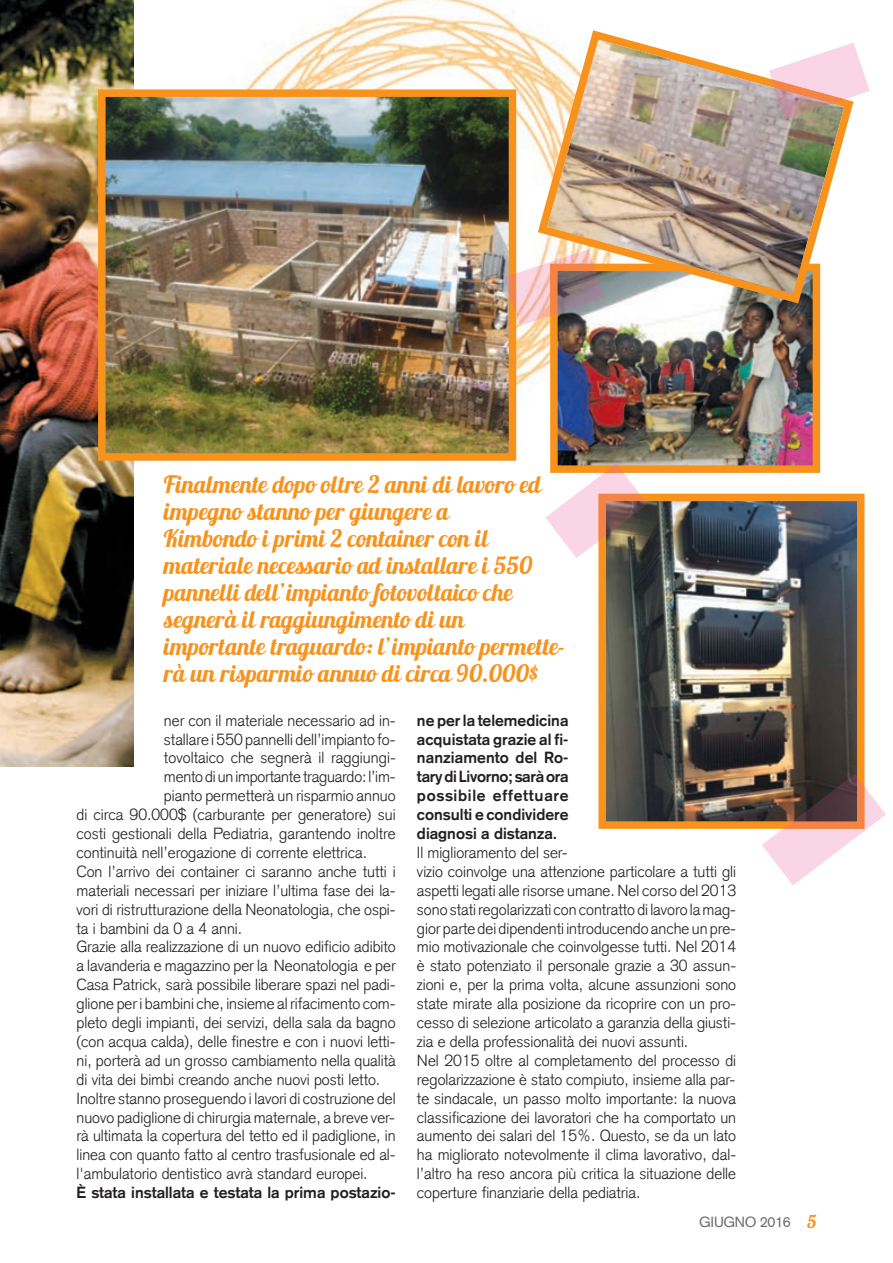
<style>
.page{position:relative;width:893px;height:1263px;background:#fff}
.page>*{position:absolute;margin:0;border:0;box-sizing:border-box;transform-origin:0 0}
.t1{font:24px/27px "Lobster 1.3";color:#f7931d}
.t2{font:300 15.75px/18.9px "Akzidenz Grotesk";color:#231f20}
.t3{font:700 15.75px/18.9px "Akzidenz Grotesk";color:#231f20;text-align:justify}
.t4{font:14.4px "Akzidenz Grotesk";letter-spacing:-.02em;color:#6c6d70}
.s1{font-family:"Lobster 1.3";font-size:18px;color:#f7931d}
</style>
<div class="page">
<img style="left:246px;top:0;width:304px;height:402px">
<img style="left:0;top:0;width:134px;height:766px">
<img style="left:598px;top:494px;width:266px;height:335px">
<img style="left:98px;top:89px;width:418px;height:372px">
<img style="left:550px;top:303px;width:270px;height:170px">
<img style="left:538px;top:30px;width:315px;height:273px">
<img style="left:645px;top:501px;width:2px;height:35px">
<svg style="left:545px;top:463px;width:100px;height:95px"></svg>
<img style="left:516px;top:249px;width:77px;height:77px">
<svg style="left:509px;top:273px;width:7px;height:42px"></svg>
<img style="left:504px;top:276px;width:5px;height:16px">
<svg style="left:550px;top:264px;width:46px;height:52px"></svg>
<img style="left:558px;top:271px;width:47px;height:42px">
<svg style="left:769px;top:43px;width:101px;height:61px"></svg>
<img style="left:775px;top:88px;width:57px;height:31px">
<svg style="left:762px;top:777px;width:124px;height:108px"></svg>
<img style="left:793px;top:774px;width:64px;height:47px">
<p class="t1" style="left:164px;top:470px;width:403px">Finalmente dopo oltre 2 anni di lavoro ed impegno stanno per giungere a<br>Kimbondo i primi 2 container con il materiale necessario ad installare i 550 pannelli dell’impianto fotovoltaico che segnerà il raggiungimento di un importante traguardo: l’impianto permette&shy;rà un risparmio annuo di circa 90.000$</p>
<p class="t2" style="left:164px;top:711px;width:233px">ner con il materiale necessario ad in-</p>
<p class="t2" style="left:164px;top:730px;width:233px">stallare i 550 pannelli dell’impianto fo-</p>
<p class="t2" style="left:164px;top:749px;width:233px">tovoltaico che segnerà il raggiungi-</p>
<p class="t2" style="left:164px;top:767px;width:233px">mento di un importante traguardo: l’im-</p>
<p class="t2" style="left:164px;top:786px;width:233px">pianto permetterà un risparmio annuo</p>
<p class="t2" style="left:77px;top:805px;width:321px">di circa 90.000$ (carburante per generatore) sui</p>
<p class="t2" style="left:77px;top:824px;width:321px">costi gestionali della Pediatria, garantendo inoltre</p>
<p class="t2" style="left:77px;top:843px;width:292px">continuità nell’erogazione di corrente elettrica.</p>
<p class="t2" style="left:77px;top:862px;width:321px">Con l’arrivo dei container ci saranno anche tutti i</p>
<p class="t2" style="left:77px;top:881px;width:321px">materiali necessari per iniziare l’ultima fase dei la-</p>
<p class="t2" style="left:77px;top:900px;width:321px">vori di ristrutturazione della Neonatologia, che ospi-</p>
<p class="t2" style="left:77px;top:919px;width:167px">ta i bambini da 0 a 4 anni.</p>
<p class="t2" style="left:77px;top:938px;width:321px">Grazie alla realizzazione di un nuovo edificio adibito</p>
<p class="t2" style="left:77px;top:956px;width:321px">a lavanderia e magazzino per la Neonatologia e per</p>
<p class="t2" style="left:77px;top:975px;width:321px">Casa Patrick, sarà possibile liberare spazi nel padi-</p>
<p class="t2" style="left:77px;top:994px;width:321px">glione per i bambini che, insieme al rifacimento com-</p>
<p class="t2" style="left:77px;top:1013px;width:321px">pleto degli impianti, dei servizi, della sala da bagno</p>
<p class="t2" style="left:77px;top:1032px;width:321px">(con acqua calda), delle finestre e con i nuovi letti-</p>
<p class="t2" style="left:77px;top:1051px;width:321px">ni, porterà ad un grosso cambiamento nella qualità</p>
<p class="t2" style="left:77px;top:1070px;width:305px">di vita dei bimbi creando anche nuovi posti letto.</p>
<p class="t2" style="left:77px;top:1089px;width:321px">Inoltre stanno proseguendo i lavori di costruzione del</p>
<p class="t2" style="left:77px;top:1108px;width:320px">nuovo padiglione di chirurgia maternale, a breve ver-</p>
<p class="t2" style="left:77px;top:1127px;width:321px">rà ultimata la copertura del tetto ed il padiglione, in</p>
<p class="t2" style="left:77px;top:1145px;width:321px">linea con quanto fatto al centro trasfusionale ed al-</p>
<p class="t2" style="left:77px;top:1164px;width:293px">l'ambulatorio dentistico avrà standard europei.</p>
<p class="t3" style="left:77px;top:1183px;width:321px">È stata installata e testata la prima postazio-</p>
<p class="t3" style="left:417px;top:710px;width:153px">ne per la telemedicina acquistata grazie al fi&shy;nanziamento del Ro&shy;tary di Livorno; sarà ora possibile effettuare consulti e condividere diagnosi a distanza.</p>
<p class="t2" style="left:417px;top:843px;width:321px">Il miglioramento del ser-<br>vizio coinvolge una attenzione particolare a tutti gli aspetti legati alle risorse umane. Nel corso del 2013 sono stati regolarizzati con contratto di lavoro la mag&shy;gior parte dei dipendenti introducendo anche un pre&shy;mio motivazionale che coinvolgesse tutti. Nel 2014 è stato potenziato il personale grazie a 30 assun&shy;zioni e, per la prima volta, alcune assunzioni sono state mirate alla posizione da ricoprire con un pro&shy;cesso di selezione articolato a garanzia della giusti&shy;zia e della professionalità dei nuovi assunti.<br>Nel 2015 oltre al completamento del processo di regolarizzazione è stato compiuto, insieme alla par&shy;te sindacale, un passo molto importante: la nuova classificazione dei lavoratori che ha comportato un aumento dei salari del 15%. Questo, se da un lato ha migliorato notevolmente il clima lavorativo, dal&shy;l’altro ha reso ancora più critica la situazione delle coperture finanziarie della pediatria.</p>
<p class="t4" style="left:699px;top:1213px;width:119px">GIUGNO 2016 <span class="s1">5</span></p>
</div>
